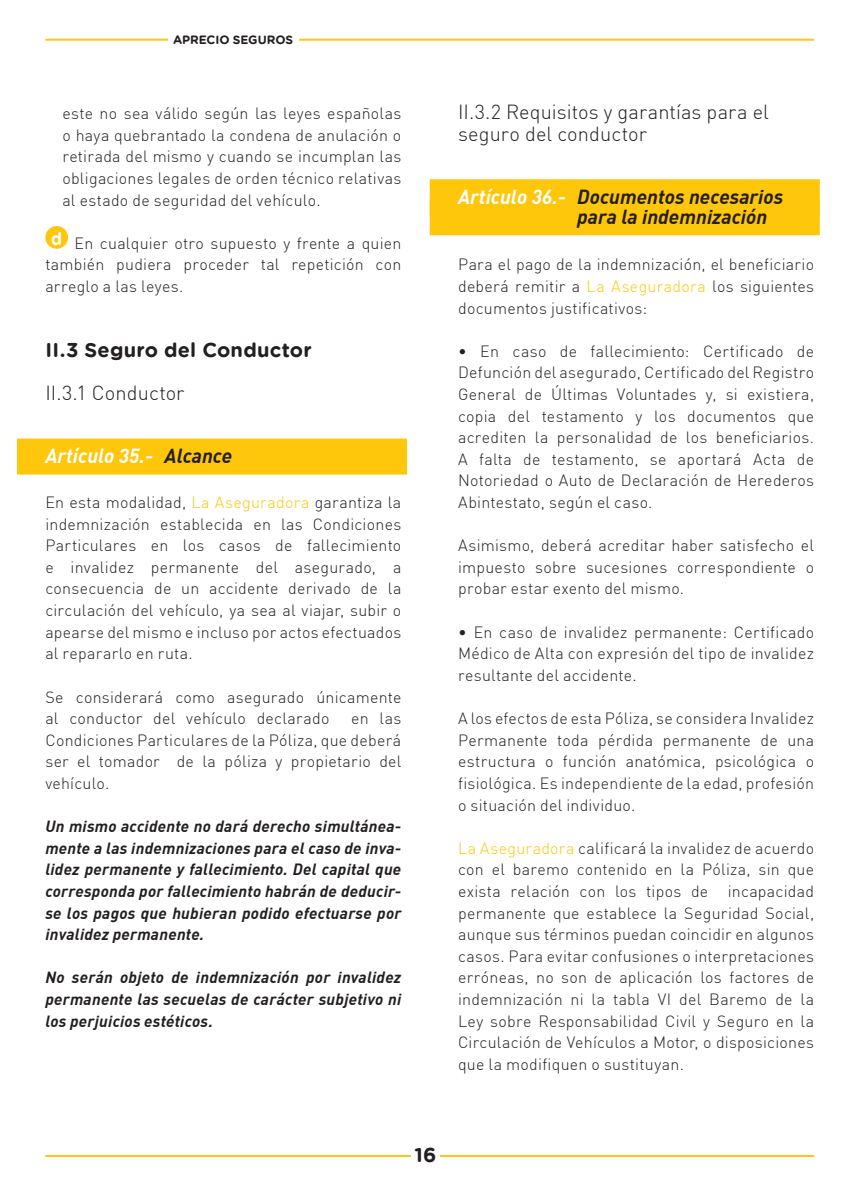
<style>
.page{position:relative;width:851px;height:1191px;background:#fff}
.page>*{position:absolute;margin:0;border:0;box-sizing:border-box;transform-origin:0 0}
.Sub_Capitulo{font:300 20px/21.6px "DIN";letter-spacing:.005em;color:#231f20}
.Articulos_Fondo_Amar{font:italic 700 20px "DIN";color:#231f20}
.Sub_Capitulo-2{font:700 20px "Gotham Rounded";letter-spacing:.015em;color:#231f20}
.Articulos_Fondo_Amar-2{font:italic 700 20px "DIN";color:#fff}
.Enunciado___punto{font:700 20px "Gotham Rounded";color:#231f20}
.t1{font:700 18px "Gotham Rounded";color:#fff;scale:.9 1}
.t2{font:300 16px/21.6px "DIN";letter-spacing:.015em;color:#231f20;text-align:justify}
.t3{font:italic 700 16px/21.6px "DIN";letter-spacing:.015em;color:#231f20;text-align:justify}
.Enunciado___punto-2{font:700 12px "Gotham Rounded";letter-spacing:-.01em;color:#231f20}
.s1{color:#231f20}
.s2{color:#fec70c}
.s3{color:#fff}
</style>
<div class="page">
<hr style="left:45px;top:1155px;width:769px;height:2px;background:#fec70c">
<hr style="left:45px;top:39px;width:769px;height:2px;background:#fec70c">
<div style="left:168px;top:35px;width:130px;height:15px;background:#fff"></div>
<div style="left:411px;top:1146px;width:28px;height:18px;background:#fff"></div>
<div style="left:17px;top:438px;width:390px;height:36px;background:#fec70c"></div>
<div style="left:45px;top:226px;width:23px;height:23px;background:#fec70c;border-radius:50%"></div>
<div style="left:429px;top:179px;width:390px;height:36px;background:#fec70c"></div>
<div style="left:429px;top:199px;width:390px;height:36px;background:#fec70c"></div>
<p class="Enunciado___punto-2" style="left:173px;top:31px;width:121px">APRECIO SEGUROS</p>
<p class="t2" style="left:62px;top:102px;width:340px">este no sea válido según las leyes españolas o haya quebrantado la condena de anulación o retirada del mismo y cuando se incumplan las obligaciones legales de orden técnico relativas al estado de seguridad del vehículo.</p>
<p class="t1" style="left:51px;top:225px;width:14px">d</p>
<p class="t2" style="left:45px;top:232px;width:357px;text-indent:29px">En cualquier otro supuesto y frente a quien también pudiera proceder tal repetición con arreglo a las leyes.</p>
<p class="Sub_Capitulo-2" style="left:45px;top:335px;width:268px">II.3 Seguro del Conductor</p>
<p class="Sub_Capitulo" style="left:45px;top:382px;width:141px">II.3.1 Conductor</p>
<p class="Articulos_Fondo_Amar-2" style="left:45px;top:443px;width:188px">Artículo 35.- <span class="s1">Alcance</span></p>
<p class="t2" style="left:45px;top:491px;width:357px">En esta modalidad, <span class="s2">La Aseguradora</span> garantiza la indemnización establecida en las Condiciones Particulares en los casos de fallecimiento e invalidez permanente del asegurado, a consecuencia de un accidente derivado de la circulación del vehículo, ya sea al viajar, subir o apearse del mismo e incluso por actos efectuados al repararlo en ruta.</p>
<p class="t2" style="left:45px;top:686px;width:357px">Se considerará como asegurado únicamente al conductor del vehículo declarado</p>
<p class="t2" style="left:45px;top:707px;width:357px;text-indent:306px">en las Condiciones Particulares de la Póliza, que deberá ser el tomador de la póliza y propietario del vehículo.</p>
<p class="t3" style="left:45px;top:815px;width:357px">Un mismo accidente no dará derecho simultánea&shy;mente a las indemnizaciones para el caso de inva&shy;lidez permanente y fallecimiento. Del capital que corresponda por fallecimiento habrán de deducir&shy;se los pagos que hubieran podido efectuarse por invalidez permanente.</p>
<p class="t3" style="left:45px;top:966px;width:357px">No serán objeto de indemnización por invalidez permanente las secuelas de carácter subjetivo ni los perjuicios estéticos.</p>
<p class="Sub_Capitulo" style="left:458px;top:101px;width:312px">II.3.2 Requisitos y garantías para el seguro del conductor</p>
<p class="Articulos_Fondo_Amar" style="left:458px;top:184px;width:326px"><span class="s3">Artículo 36.-</span> Documentos necesarios</p>
<p class="Articulos_Fondo_Amar" style="left:577px;top:204px;width:191px">para la indemnización</p>
<p class="t2" style="left:458px;top:254px;width:357px">Para el pago de la indemnización, el beneficiario deberá remitir a <span class="s2">La Aseguradora</span> los siguientes documentos justificativos:</p>
<p class="t2" style="left:458px;top:340px;width:357px">• En caso de fallecimiento: Certificado de Defunción del asegurado, Certificado del Registro General de Últimas Voluntades y, si existiera, copia del testamento y los documentos que acrediten la personalidad de los beneficiarios.<br>A falta de testamento, se aportará Acta de Notoriedad o Auto de Declaración de Herederos Abintestato, según el caso.</p>
<p class="t2" style="left:458px;top:534px;width:357px">Asimismo, deberá acreditar haber satisfecho el impuesto sobre sucesiones correspondiente o probar estar exento del mismo.</p>
<p class="t2" style="left:458px;top:621px;width:357px">• En caso de invalidez permanente: Certificado Médico de Alta con expresión del tipo de invalidez resultante del accidente.</p>
<p class="t2" style="left:458px;top:707px;width:357px">A los efectos de esta Póliza, se considera Invalidez Permanente toda pérdida permanente de una estructura o función anatómica, psicológica o fisiológica. Es independiente de la edad, profesión o situación del individuo.</p>
<p class="t2" style="left:458px;top:837px;width:357px"><span class="s2">La Aseguradora</span> calificará la invalidez de acuerdo con el baremo contenido en la Póliza, sin que exista relación con los tipos de incapacidad permanente que establece la Seguridad Social, aunque sus términos puedan coincidir en algunos casos. Para evitar confusiones o interpretaciones erróneas, no son de aplicación los factores de indemnización ni la tabla VI del Baremo de la Ley sobre Responsabilidad Civil y Seguro en la Circulación de Vehículos a Motor, o disposiciones que la modifiquen o sustituyan.</p>
<p class="Enunciado___punto" style="left:414px;top:1140px;width:24px">16</p>
</div>
